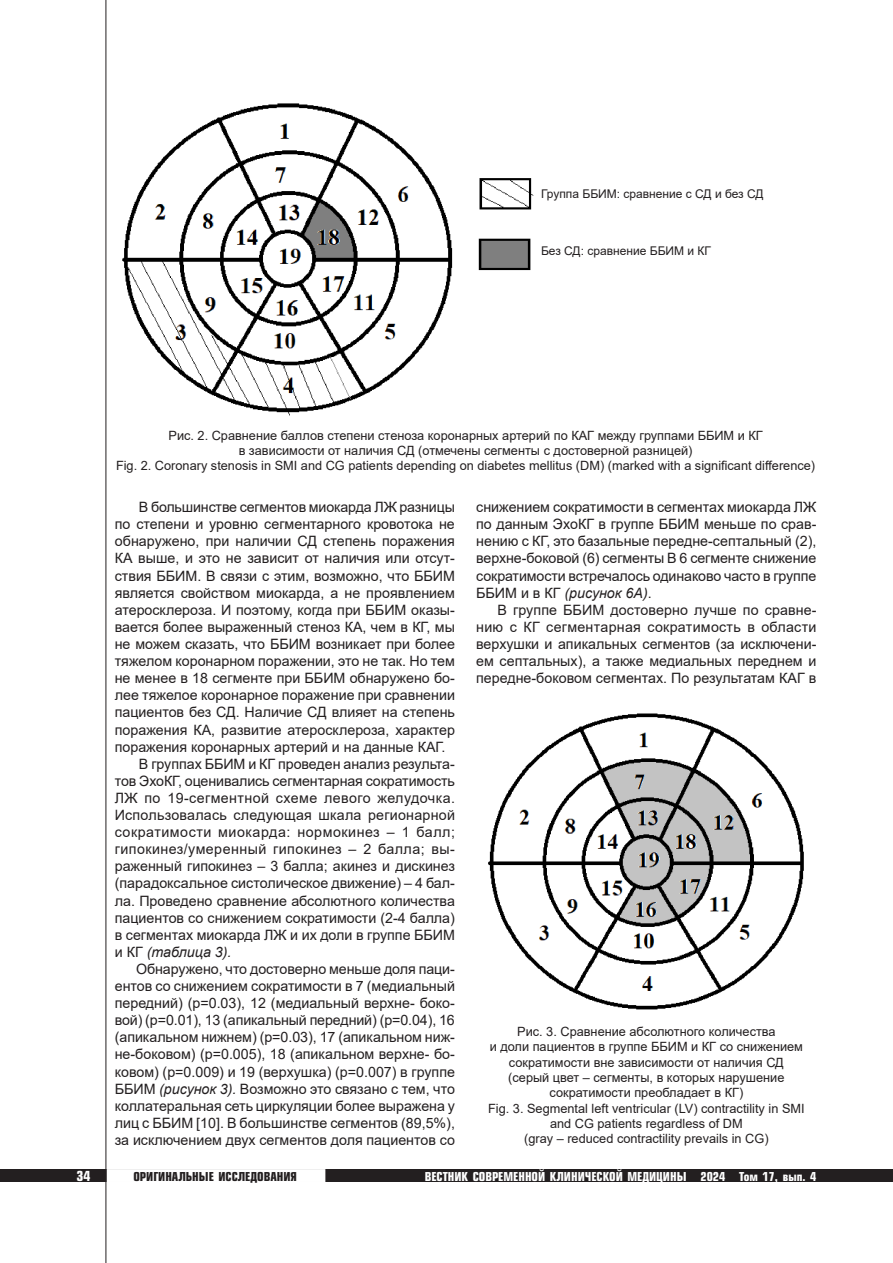
<style>
.page{position:relative;width:893px;height:1263px;background:#fff}
.page>*{position:absolute;margin:0;border:0;box-sizing:border-box;transform-origin:0 0}
.Основной_текст{font:14.25px/17.1px "Arial";color:#231f20;text-align:justify}
.t1{font:700 13.5px "Europe Cond";color:#fff}
.Рисунок-подпись{font:12.75px/15.3px "Arial";color:#231f20;text-align:center}
.t2{font:700 12px "Europe Cond";color:#fff}
.Рисунок-надпись{font:12px "Arial";color:#231f20}
.t3{font:700 12px "Europe Cond";color:#231f20}
.s1{font-style:italic}
</style>
<div class="page">
<div style="left:0;top:1169px;width:893px;height:13px;background:#231f20"></div>
<div style="left:107px;top:1169px;width:218px;height:13px;background:#fff;border:2px solid #fff"></div>
<hr style="left:106px;top:0;width:1px;height:1263px;background:#231f20">
<img style="left:122px;top:103px;width:412px;height:313px">
<img style="left:488px;top:713px;width:316px;height:297px">
<p class="Рисунок-надпись" style="left:541px;top:185px;width:224px">Группа ББИМ: сравнение с СД и без СД</p>
<p class="Рисунок-надпись" style="left:541px;top:242px;width:171px">Без СД: сравнение ББИМ и КГ</p>
<p class="Рисунок-подпись" style="left:168px;top:428px;width:596px">Рис. 2. Сравнение баллов степени стеноза коронарных артерий по КАГ между группами ББИМ и КГ в зависимости от наличия СД (отмечены сегменты с достоверной разницей)</p>
<p class="Рисунок-подпись" style="left:116px;top:458px;width:701px">Fig. 2. Coronary stenosis in SMI and CG patients depending on diabetes mellitus (DM) (marked with a significant difference)</p>
<p class="Основной_текст" style="left:115px;top:498px;width:342px;text-indent:24px">В большинстве сегментов миокарда ЛЖ разницы по степени и уровню сегментарного кровотока не обнаружено, при наличии СД степень поражения КА выше, и это не зависит от наличия или отсут&shy;ствия ББИМ. В связи с этим, возможно, что ББИМ является свойством миокарда, а не проявлением атеросклероза. И поэтому, когда при ББИМ оказы&shy;вается более выраженный стеноз КА, чем в КГ, мы не можем сказать, что ББИМ возникает при более тяжелом коронарном поражении, это не так. Но тем не менее в 18 сегменте при ББИМ обнаружено бо&shy;лее тяжелое коронарное поражение при сравнении пациентов без СД. Наличие СД влияет на степень поражения КА, развитие атеросклероза, характер поражения коронарных артерий и на данные КАГ.</p>
<p class="Основной_текст" style="left:115px;top:755px;width:342px;text-indent:24px">В группах ББИМ и КГ проведен анализ результа&shy;тов ЭхоКГ, оценивались сегментарная сократимость ЛЖ по 19-сегментной схеме левого желудочка.<br>Использовалась следующая шкала регионарной сократимости миокарда: нормокинез – 1 балл; гипокинез/умеренный гипокинез – 2 балла; вы&shy;раженный гипокинез – 3 балла; акинез и дискинез (парадоксальное систолическое движение) – 4 бал&shy;ла. Проведено сравнение абсолютного количества пациентов со снижением сократимости (2-4 балла) в сегментах миокарда ЛЖ и их доли в группе ББИМ и КГ <span class="s1">(таблица 3).</span></p>
<p class="Основной_текст" style="left:115px;top:960px;width:342px;text-indent:21px">Обнаружено, что достоверно меньше доля паци&shy;ентов со снижением сократимости в 7 (медиальный передний) (р=0.03), 12 (медиальный верхне- боко&shy;вой) (р=0.01), 13 (апикальный передний) (р=0.04), 16 (апикальном нижнем) (р=0.03), 17 (апикальном ниж&shy;не-боковом) (р=0.005), 18 (апикальном верхне- бо&shy;ковом) (р=0.009) и 19 (верхушка) (р=0.007) в группе ББИМ <span class="s1">(рисунок 3).</span> Возможно это связано с тем, что коллатеральная сеть циркуляции более выражена у лиц с ББИМ [10]. В большинстве сегментов (89,5%), за исключением двух сегментов доля пациентов со</p>
<p class="Основной_текст" style="left:476px;top:498px;width:342px">снижением сократимости в сегментах миокарда ЛЖ по данным ЭхоКГ в группе ББИМ меньше по срав&shy;нению с КГ, это базальные передне-септальный (2), верхне-боковой (6) сегменты В 6 сегменте снижение сократимости встречалось одинаково часто в группе ББИМ и в КГ <span class="s1">(рисунок 6А)</span>.</p>
<p class="Основной_текст" style="left:476px;top:601px;width:342px;text-indent:21px">В группе ББИМ достоверно лучше по сравне&shy;нию с КГ сегментарная сократимость в области верхушки и апикальных сегментов (за исключени&shy;ем септальных), а также медиальных переднем и передне-боковом сегментах. По результатам КАГ в</p>
<p class="Рисунок-подпись" style="left:490px;top:1024px;width:315px">Рис. 3. Сравнение абсолютного количества<br>и доли пациентов в группе ББИМ и КГ со снижением сократимости вне зависимости от наличия СД (серый цвет – сегменты, в которых нарушение сократимости преобладает в КГ)</p>
<p class="Рисунок-подпись" style="left:488px;top:1100px;width:318px">Fig. 3. Segmental left ventricular (LV) contractility in SMI and CG patients regardless of DM<br>(gray – reduced contractility prevails in CG)</p>
<p class="t1" style="left:76px;top:1167px;width:15px">34</p>
<p class="t3" style="left:133px;top:1168px;width:165px">ОРИГИНАЛЬНЫЕ ИССЛЕДОВАНИЯ</p>
<p class="t2" style="left:425px;top:1168px;width:393px">ВЕСТНИК СОВРЕМЕННОЙ КЛИНИЧЕСКОЙ МЕДИЦИНЫ 2024 Том 17, вып. 4</p>
</div>
